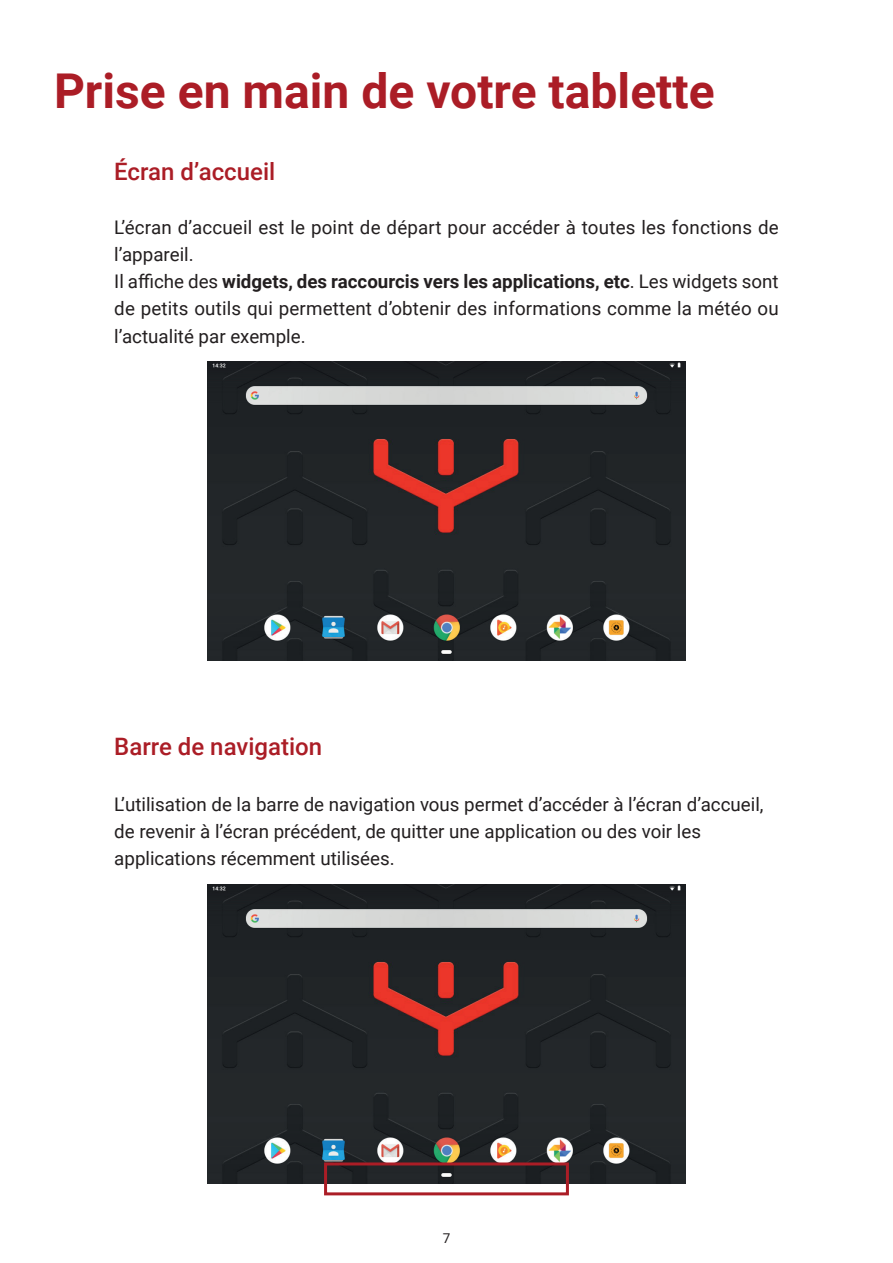
<style>
.page{position:relative;width:893px;height:1263px;background:#fff}
.page>*{position:absolute;margin:0;border:0;box-sizing:border-box;transform-origin:0 0}
.t1{font:700 48px "Roboto";color:#ab1d26}
.t2{font:500 24px "Roboto";color:#ab1d26}
.t3{font:18.75px/27px "Roboto";color:#231f20}
.t4{font:13.5px "Roboto";color:#231f20}
.s1{font-weight:700}
</style>
<div class="page">
<img style="left:207px;top:361px;width:479px;height:299px">
<img style="left:207px;top:884px;width:479px;height:299px">
<div style="left:324px;top:1162px;width:245px;height:33px;border:3px solid #ab1d26"></div>
<h1 class="t1" style="left:54px;top:58px;width:662px">Prise en main de votre tablette</h1>
<p class="t2" style="left:114px;top:155px;width:163px">Écran d’accueil</p>
<p class="t3" style="left:114px;top:214px;width:666px">L’écran d’accueil est le point de départ pour accéder à toutes les fonctions de l’appareil.<br>Il affiche des <span class="s1">widgets, des raccourcis vers les applications, etc</span>. Les widgets sont de petits outils qui permettent d’obtenir des informations comme la météo ou l’actualité par exemple.</p>
<p class="t2" style="left:114px;top:730px;width:209px">Barre de navigation</p>
<p class="t3" style="left:114px;top:790px;width:651px">L’utilisation de la barre de navigation vous permet d’accéder à l’écran d’accueil, de revenir à l’écran précédent, de quitter une application ou des voir les applications récemment utilisées.</p>
<p class="t4" style="left:443px;top:1229px;width:9px">7</p>
</div>
